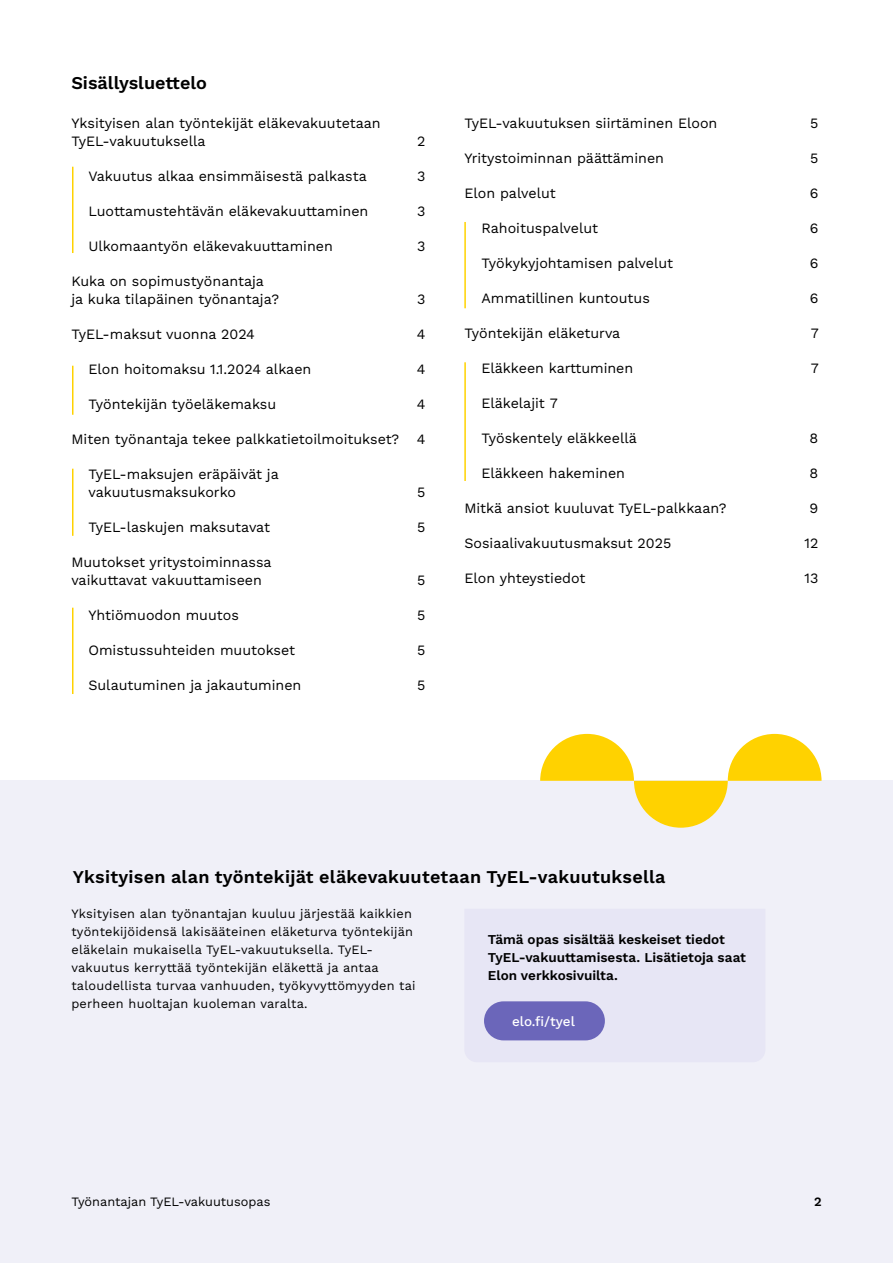
<style>
.page{position:relative;width:893px;height:1263px;background:#fff}
.page>*{position:absolute;margin:0;border:0;box-sizing:border-box;transform-origin:0 0}
.t1{font:600 18px "Work Sans";letter-spacing:.015em;color:#000}
.t2{font:14.25px/18px "Work Sans";color:#000}
.t3{font:600 13.5px/18px "Work Sans";color:#000}
.t4{font:500 13.5px "Work Sans";color:#fff}
.LEIPIS_8_5_12{font:12.75px/18px "Work Sans";letter-spacing:.015em;color:#000}
.t5{font:600 12.75px "Work Sans";color:#000}
</style>
<div class="page">
<div style="left:0;top:780px;width:893px;height:483px;background:#f0f0f8"></div>
<svg style="left:540px;top:734px;width:281px;height:94px"></svg>
<div style="left:484px;top:1001px;width:121px;height:39px;background:#6b66ba;border-radius:20px"></div>
<hr style="left:72px;top:167px;width:1px;height:86px;background:#ffd200">
<hr style="left:72px;top:608px;width:1px;height:86px;background:#ffd200">
<hr style="left:72px;top:366px;width:1px;height:49px;background:#ffd200">
<hr style="left:464px;top:222px;width:2px;height:86px;background:#ffd200">
<hr style="left:464px;top:362px;width:2px;height:119px;background:#ffd200">
<hr style="left:72px;top:469px;width:1px;height:67px;background:#ffd200">
<p class="t1" style="left:71px;top:69px;width:137px">Sisällysluettelo</p>
<p class="t2" style="left:71px;top:114px;width:311px">Yksityisen alan työntekijät eläkevakuutetaan<br>TyEL-vakuutuksella</p>
<p class="t2" style="left:417px;top:132px;width:10px">2</p>
<p class="t2" style="left:88px;top:167px;width:280px">Vakuutus alkaa ensimmäisestä palkasta</p>
<p class="t2" style="left:417px;top:167px;width:10px">3</p>
<p class="t2" style="left:88px;top:202px;width:282px">Luottamustehtävän eläkevakuuttaminen</p>
<p class="t2" style="left:417px;top:202px;width:10px">3</p>
<p class="t2" style="left:88px;top:237px;width:246px">Ulkomaantyön eläkevakuuttaminen</p>
<p class="t2" style="left:417px;top:237px;width:10px">3</p>
<p class="t2" style="left:71px;top:272px;width:209px">Kuka on sopimustyönantaja ja kuka tilapäinen työnantaja?</p>
<p class="t2" style="left:417px;top:290px;width:10px">3</p>
<p class="t2" style="left:71px;top:325px;width:185px">TyEL-maksut vuonna 2024</p>
<p class="t2" style="left:417px;top:325px;width:10px">4</p>
<p class="t2" style="left:88px;top:360px;width:224px">Elon hoitomaksu 1.1.2024 alkaen</p>
<p class="t2" style="left:417px;top:360px;width:10px">4</p>
<p class="t2" style="left:88px;top:395px;width:189px">Työntekijän työeläkemaksu</p>
<p class="t2" style="left:417px;top:395px;width:10px">4</p>
<p class="t2" style="left:71px;top:430px;width:355px">Miten työnantaja tekee palkkatietoilmoitukset? 4</p>
<p class="t2" style="left:88px;top:465px;width:192px">TyEL-maksujen eräpäivät ja vakuutusmaksukorko</p>
<p class="t2" style="left:417px;top:483px;width:10px">5</p>
<p class="t2" style="left:88px;top:518px;width:183px">TyEL-laskujen maksutavat</p>
<p class="t2" style="left:417px;top:518px;width:10px">5</p>
<p class="t2" style="left:71px;top:553px;width:202px">Muutokset yritystoiminnassa vaikuttavat vakuuttamiseen</p>
<p class="t2" style="left:417px;top:571px;width:10px">5</p>
<p class="t2" style="left:88px;top:606px;width:152px">Yhtiömuodon muutos</p>
<p class="t2" style="left:417px;top:606px;width:10px">5</p>
<p class="t2" style="left:88px;top:641px;width:208px">Omistussuhteiden muutokset</p>
<p class="t2" style="left:417px;top:641px;width:10px">5</p>
<p class="t2" style="left:88px;top:676px;width:214px">Sulautuminen ja jakautuminen</p>
<p class="t2" style="left:417px;top:676px;width:10px">5</p>
<p class="t2" style="left:464px;top:114px;width:255px">TyEL-vakuutuksen siirtäminen Eloon</p>
<p class="t2" style="left:810px;top:114px;width:10px">5</p>
<p class="t2" style="left:464px;top:149px;width:201px">Yritystoiminnan päättäminen</p>
<p class="t2" style="left:810px;top:149px;width:10px">5</p>
<p class="t2" style="left:464px;top:184px;width:93px">Elon palvelut</p>
<p class="t2" style="left:810px;top:184px;width:10px">6</p>
<p class="t2" style="left:481px;top:219px;width:118px">Rahoituspalvelut</p>
<p class="t2" style="left:810px;top:219px;width:10px">6</p>
<p class="t2" style="left:481px;top:254px;width:193px">Työkykyjohtamisen palvelut</p>
<p class="t2" style="left:810px;top:254px;width:10px">6</p>
<p class="t2" style="left:481px;top:289px;width:170px">Ammatillinen kuntoutus</p>
<p class="t2" style="left:810px;top:289px;width:10px">6</p>
<p class="t2" style="left:464px;top:324px;width:157px">Työntekijän eläketurva</p>
<p class="t2" style="left:811px;top:324px;width:9px">7</p>
<p class="t2" style="left:481px;top:359px;width:153px">Eläkkeen karttuminen</p>
<p class="t2" style="left:811px;top:359px;width:9px">7</p>
<p class="t2" style="left:481px;top:394px;width:78px">Eläkelajit 7</p>
<p class="t2" style="left:481px;top:429px;width:157px">Työskentely eläkkeellä</p>
<p class="t2" style="left:810px;top:429px;width:10px">8</p>
<p class="t2" style="left:481px;top:464px;width:145px">Eläkkeen hakeminen</p>
<p class="t2" style="left:810px;top:464px;width:10px">8</p>
<p class="t2" style="left:464px;top:499px;width:264px">Mitkä ansiot kuuluvat TyEL-palkkaan?</p>
<p class="t2" style="left:810px;top:499px;width:10px">9</p>
<p class="t2" style="left:464px;top:534px;width:208px">Sosiaalivakuutusmaksut 2025</p>
<p class="t2" style="left:804px;top:534px;width:15px">12</p>
<p class="t2" style="left:464px;top:569px;width:123px">Elon yhteystiedot</p>
<p class="t2" style="left:804px;top:569px;width:15px">13</p>
<h2 class="t1" style="left:73px;top:864px;width:594px">Yksityisen alan työntekijät eläkevakuutetaan TyEL-vakuutuksella</h2>
<p class="LEIPIS_8_5_12" style="left:71px;top:904px;width:346px">Yksityisen alan työnantajan kuuluu järjestää kaikkien työntekijöidensä lakisääteinen eläketurva työntekijän eläkelain mukaisella TyEL-vakuutuksella. TyEL&shy;vakuutus kerryttää työntekijän eläkettä ja antaa taloudellista turvaa vanhuuden, työkyvyttömyyden tai perheen huoltajan kuoleman varalta.</p>
<p class="t3" style="left:488px;top:930px;width:260px">Tämä opas sisältää keskeiset tiedot<br>TyEL-vakuuttamisesta. Lisätietoja saat<br>Elon verkkosivuilta.</p>
<p class="t4" style="left:512px;top:1011px;width:64px">elo.fi/tyel</p>
<p class="LEIPIS_8_5_12" style="left:71px;top:1192px;width:201px">Työnantajan TyEL-vakuutusopas</p>
<p class="t5" style="left:814px;top:1192px;width:9px">2</p>
</div>
